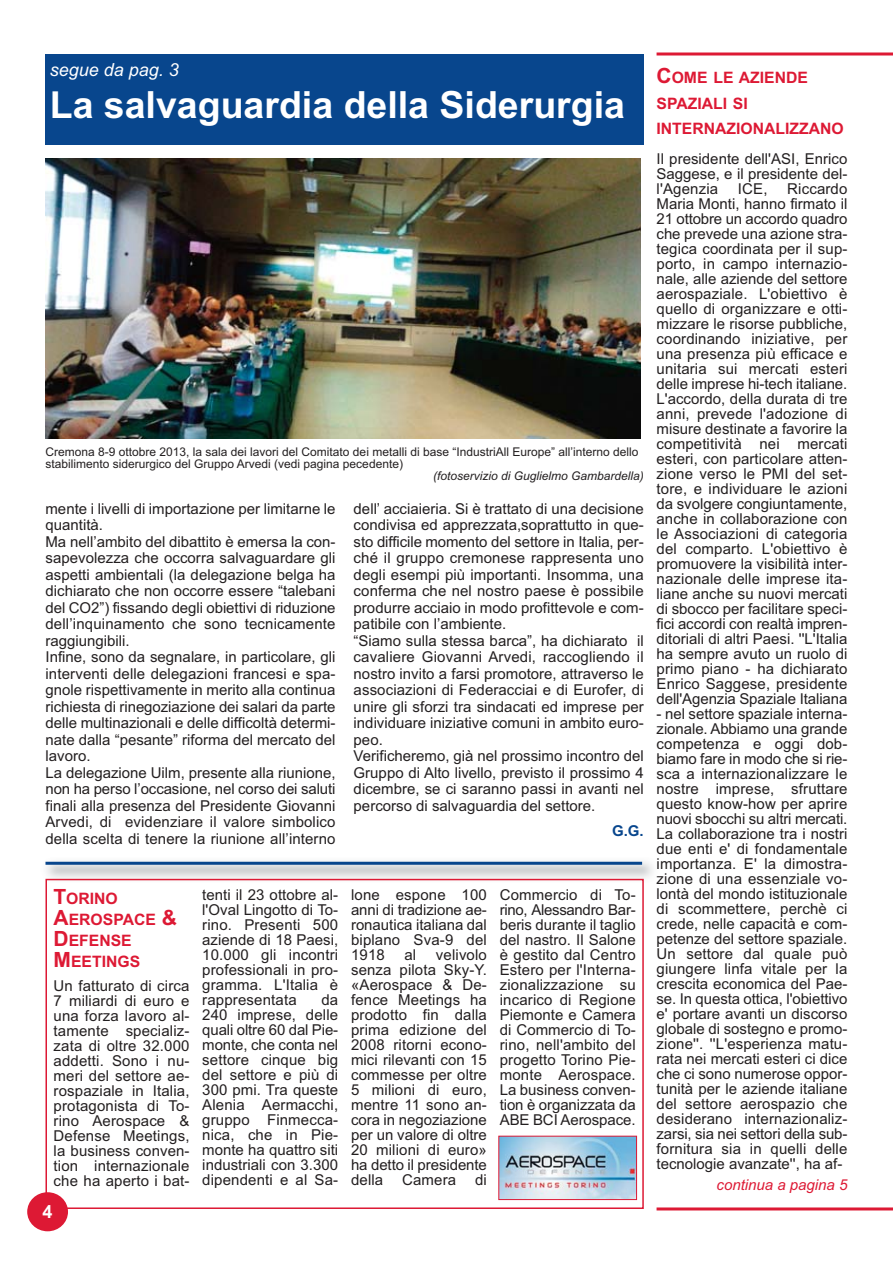
<style>
.page{position:relative;width:893px;height:1263px;background:#fff}
.page>*{position:absolute;margin:0;border:0;box-sizing:border-box;transform-origin:0 0}
.t1{font:700 37.5px "Arial";color:#fff}
.t2{font:italic 18px "Arial";color:#fff}
.t3{font:700 18px "Arial";color:#fff}
.t4{font:700 15.75px/21px "Arial";color:#dd1934}
.t5{font:15px/15px "Arial";color:#231f20;text-align:justify}
.t6{font:italic 15px "Arial";color:#dd1934}
.t7{font:700 15px "Arial";color:#08468d}
.t8{font:12px/12px "Arial";color:#231f20}
.t9{font:italic 12px "Arial";color:#231f20}
.s1{font-size:21px}
</style>
<div class="page">
<div style="left:45px;top:54px;width:599px;height:91px;background:#08468d"></div>
<img style="left:45px;top:159px;width:596px;height:279px">
<hr style="left:45px;top:862px;width:597px;height:3px;background:#08468d">
<div style="left:45px;top:879px;width:599px;height:330px;border:2px solid #dd1934"></div>
<div style="left:27px;top:1192px;width:41px;height:39px;background:#dd1934;border-radius:50%"></div>
<img style="left:500px;top:1138px;width:135px;height:60px">
<div style="left:498px;top:1136px;width:139px;height:64px;border:1px solid #dd1934"></div>
<svg style="left:657px;top:52px;width:236px;height:4px"></svg>
<hr style="left:657px;top:1207px;width:236px;height:3px;background:#dd1934">
<p class="t2" style="left:50px;top:63px;width:131px">segue da pag. 3</p>
<h1 class="t1" style="left:50px;top:91px;width:577px">La salvaguardia della Siderurgia</h1>
<p class="t8" style="left:45px;top:447px;width:594px">Cremona 8-9 ottobre 2013, la sala dei lavori del Comitato dei metalli di base “IndustriAll Europe” all’interno dello stabilimento siderurgico del Gruppo Arvedi (vedi pagina pecedente)</p>
<p class="t9" style="left:433px;top:472px;width:212px">(fotoservizio di Guglielmo Gambardella)</p>
<p class="t5" style="left:45px;top:502px;width:292px;line-height:16.5px;text-align:left">mente i livelli di importazione per limitarne le quantità.<br>Ma nell’ambito del dibattito è emersa la con&shy;sapevolezza che occorra salvaguardare gli aspetti ambientali (la delegazione belga ha dichiarato che non occorre essere “talebani del CO2”) fissando degli obiettivi di riduzione dell’inquinamento che sono tecnicamente raggiungibili.<br>Infine, sono da segnalare, in particolare, gli interventi delle delegazioni francesi e spa&shy;gnole rispettivamente in merito alla continua richiesta di rinegoziazione dei salari da parte delle multinazionali e delle difficoltà determi&shy;nate dalla “pesante” riforma del mercato del lavoro.<br>La delegazione Uilm, presente alla riunione, non ha perso l’occasione, nel corso dei saluti finali alla presenza del Presidente Giovanni Arvedi, di evidenziare il valore simbolico della scelta di tenere la riunione all’interno</p>
<p class="t5" style="left:354px;top:502px;width:292px;line-height:16.5px;text-align:left">dell’ acciaieria. Si è trattato di una decisione condivisa ed apprezzata,soprattutto in que&shy;sto difficile momento del settore in Italia, per&shy;ché il gruppo cremonese rappresenta uno degli esempi più importanti. Insomma, una conferma che nel nostro paese è possibile produrre acciaio in modo profittevole e com&shy;patibile con l’ambiente.<br>“Siamo sulla stessa barca”, ha dichiarato il cavaliere Giovanni Arvedi, raccogliendo il nostro invito a farsi promotore, attraverso le associazioni di Federacciai e di Eurofer, di unire gli sforzi tra sindacati ed imprese per individuare iniziative comuni in ambito euro&shy;peo.<br>Verificheremo, già nel prossimo incontro del Gruppo di Alto livello, previsto il prossimo 4 dicembre, se ci saranno passi in avanti nel percorso di salvaguardia del settore.</p>
<p class="t7" style="left:612px;top:826px;width:33px">G.G.</p>
<p class="t4" style="left:54px;top:889px;width:125px"><span class="s1">T</span>ORINO<br><span class="s1">A</span>EROSPACE <span class="s1">&amp;<br>D</span>EFENSE<br><span class="s1">M</span>EETINGS</p>
<p class="t5" style="left:54px;top:980px;width:137px">Un fatturato di circa 7 miliardi di euro e una forza lavoro al&shy;tamente specializ&shy;zata di oltre 32.000 addetti. Sono i nu&shy;meri del settore ae&shy;rospaziale in Italia, protagonista di To&shy;rino Aerospace &amp; Defense Meetings, la business conven&shy;tion internazionale che ha aperto i bat-</p>
<p class="t3" style="left:43px;top:1205px;width:12px">4</p>
<p class="t5" style="left:202px;top:888px;width:137px">tenti il 23 ottobre al&shy;l'Oval Lingotto di To&shy;rino. Presenti 500 aziende di 18 Paesi, 10.000 gli incontri professionali in pro&shy;gramma. L'Italia è rappresentata</p>
<p class="t5" style="left:202px;top:993px;width:137px;text-indent:119px">da 240 imprese, delle quali oltre 60 dal Pie&shy;monte, che conta nel settore cinque big del settore e più di 300 pmi. Tra queste Alenia Aermacchi, gruppo Finmecca&shy;nica, che in Pie&shy;monte ha quattro siti industriali con 3.300 dipendenti e al Sa-</p>
<p class="t5" style="left:351px;top:888px;width:137px">lone espone 100 anni di tradizione ae&shy;ronautica italiana dal biplano Sva-9 del 1918</p>
<p class="t5" style="left:351px;top:948px;width:137px;text-indent:85px">velivolo senza pilota Sky-Y. «Aerospace &amp; De&shy;fence Meetings ha prodotto fin dalla prima edizione del 2008 ritorni econo&shy;mici rilevanti con 15 commesse per oltre 5 milioni di euro, mentre 11 sono an&shy;cora in negoziazione per un valore di oltre 20 milioni di euro» ha detto il presidente della</p>
<p class="t5" style="left:404px;top:948px;width:13px">al</p>
<p class="t5" style="left:402px;top:1173px;width:56px">Camera</p>
<p class="t5" style="left:475px;top:1173px;width:13px">di</p>
<p class="t5" style="left:500px;top:888px;width:137px">Commercio di To&shy;rino, Alessandro Bar&shy;beris durante il taglio del nastro. Il Salone è gestito dal Centro Estero per l'Interna&shy;zionalizzazione su incarico di Regione Piemonte e Camera di Commercio di To&shy;rino, nell'ambito del progetto Torino Pie&shy;monte Aerospace.<br>La business conven&shy;tion è organizzata da ABE BCI Aerospace.</p>
<p class="t4" style="left:657px;top:67px;width:189px;line-height:25.5px"><span class="s1">C</span>OME LE AZIENDE<br>SPAZIALI SI<br>INTERNAZIONALIZZANO</p>
<p class="t5" style="left:657px;top:153px;width:192px">Il presidente dell'ASI, Enrico Saggese, e il presidente del&shy;l'Agenzia</p>
<p class="t5" style="left:738px;top:183px;width:31px">ICE,</p>
<p class="t5" style="left:657px;top:183px;width:192px;text-indent:131px">Riccardo Maria Monti, hanno firmato il 21 ottobre un accordo quadro che prevede una azione stra&shy;tegica coordinata per il sup&shy;porto, in campo internazio&shy;nale, alle aziende del settore aerospaziale. L'obiettivo è quello di organizzare e otti&shy;mizzare le risorse pubbliche, coordinando iniziative, per una presenza più efficace e unitaria sui mercati esteri delle imprese hi-tech italiane.<br>L'accordo, della durata di tre anni, prevede l'adozione di misure destinate a favorire la competitività nei mercati esteri, con particolare atten&shy;zione verso le PMI del set&shy;tore, e individuare le azioni da svolgere congiuntamente, anche in collaborazione con le Associazioni di categoria del comparto. L'obiettivo è promuovere la visibilità inter&shy;nazionale delle imprese ita&shy;liane anche su nuovi mercati di sbocco per facilitare speci&shy;fici accordi con realtà impren&shy;ditoriali di altri Paesi. ''L'Italia ha sempre avuto un ruolo di primo piano - ha dichiarato Enrico Saggese, presidente dell'Agenzia Spaziale Italiana</p>
<p class="t5" style="left:657px;top:708px;width:192px">- nel settore spaziale interna&shy;zionale. Abbiamo una grande competenza e oggi dob&shy;biamo fare in modo che si rie&shy;sca a internazionalizzare le nostre imprese, sfruttare questo know-how per aprire nuovi sbocchi su altri mercati.<br>La collaborazione tra i nostri due enti e' di fondamentale importanza. E' la dimostra&shy;zione di una essenziale vo&shy;lontà del mondo istituzionale di scommettere, perchè ci crede, nelle capacità e com&shy;petenze del settore spaziale.<br>Un settore dal quale può giungere linfa vitale per la crescita economica del Pae&shy;se. In questa ottica, l'obiettivo e' portare avanti un discorso globale di sostegno e promo&shy;zione''. ''L'esperienza matu&shy;rata nei mercati esteri ci dice che ci sono numerose oppor&shy;tunità per le aziende italiane del settore aerospazio che desiderano internazionaliz&shy;zarsi, sia nei settori della sub&shy;fornitura sia in quelli delle tecnologie avanzate'', ha af-</p>
<p class="t6" style="left:716px;top:1180px;width:132px">continua a pagina 5</p>
</div>
